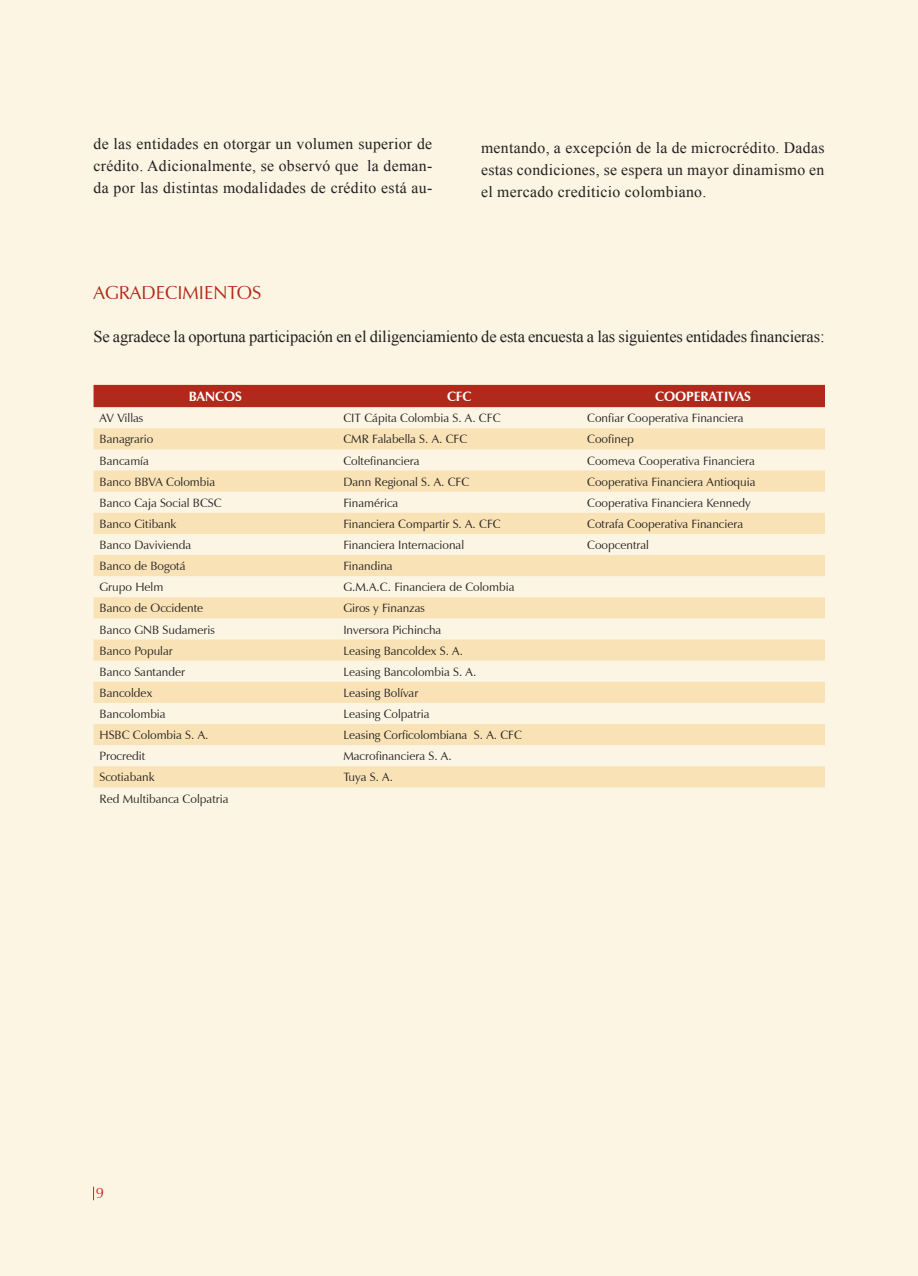
<style>
.page{position:relative;width:918px;height:1276px;background:#fff}
.page>*{position:absolute;margin:0;border:0;box-sizing:border-box;transform-origin:0 0}
.título_A{font:18.75px "Zapf Humanist 601 BT";color:#b1291a}
.corrido1{font:16.5px "Times New Roman";letter-spacing:-.01em;color:#231f20}
.corrido1-2{font:15.75px/21.6px "Times New Roman";letter-spacing:.02em;color:#231f20;text-align:justify}
.t1{font:15px "Zapf Humanist 601 BT";color:#d1232a}
.titulo_cuadro{font:700 13.5px "Zapf Humanist 601 BT";color:#fff}
.cuadro{font:12px "Zapf Humanist 601 BT";color:#231f20}
</style>
<div class="page">
<div style="left:0;top:0;width:917px;height:1276px;background:#fcf5e4"></div>
<svg style="left:93px;top:1186px;width:1px;height:14px"></svg>
<div style="left:94px;top:385px;width:731px;height:22px;background:#b1291a"></div>
<svg style="left:94px;top:428px;width:731px;height:359px;fill:#f9e3b6"></svg>
<p class="corrido1-2" style="left:94px;top:133px;width:340px">de las entidades en otorgar un volumen superior de crédito. Adicionalmente, se observó que la deman&shy;da por las distintas modalidades de crédito está au-</p>
<p class="corrido1-2" style="left:481px;top:137px;width:345px">mentando, a excepción de la de microcrédito. Dadas estas condiciones, se espera un mayor dinamismo en el mercado crediticio colombiano.</p>
<p class="título_A" style="left:94px;top:281px;width:169px">AGRADECIMIENTOS</p>
<p class="corrido1" style="left:94px;top:326px;width:733px">Se agradece la oportuna participación en el diligenciamiento de esta encuesta a las siguientes entidades financieras:</p>
<p class="titulo_cuadro" style="left:189px;top:388px;width:55px">BANCOS</p>
<p class="titulo_cuadro" style="left:447px;top:388px;width:26px">CFC</p>
<p class="titulo_cuadro" style="left:655px;top:388px;width:97px">COOPERATIVAS</p>
<p class="cuadro" style="left:100px;top:411px;width:45px">AV Villas</p>
<p class="cuadro" style="left:343px;top:411px;width:159px">CIT Cápita Colombia S. A. CFC</p>
<p class="cuadro" style="left:587px;top:411px;width:158px">Confiar Cooperativa Financiera</p>
<p class="cuadro" style="left:100px;top:432px;width:55px">Banagrario</p>
<p class="cuadro" style="left:343px;top:432px;width:126px">CMR Falabella S. A. CFC</p>
<p class="cuadro" style="left:587px;top:432px;width:48px">Coofinep</p>
<p class="cuadro" style="left:100px;top:453px;width:51px">Bancamía</p>
<p class="cuadro" style="left:343px;top:453px;width:78px">Coltefinanciera</p>
<p class="cuadro" style="left:587px;top:453px;width:169px">Coomeva Cooperativa Financiera</p>
<p class="cuadro" style="left:100px;top:474px;width:117px">Banco BBVA Colombia</p>
<p class="cuadro" style="left:343px;top:474px;width:128px">Dann Regional S. A. CFC</p>
<p class="cuadro" style="left:587px;top:474px;width:170px">Cooperativa Financiera Antioquia</p>
<p class="cuadro" style="left:100px;top:495px;width:124px">Banco Caja Social BCSC</p>
<p class="cuadro" style="left:343px;top:495px;width:57px">Finamérica</p>
<p class="cuadro" style="left:587px;top:495px;width:165px">Cooperativa Financiera Kennedy</p>
<p class="cuadro" style="left:100px;top:516px;width:78px">Banco Citibank</p>
<p class="cuadro" style="left:343px;top:516px;width:159px">Financiera Compartir S. A. CFC</p>
<p class="cuadro" style="left:587px;top:516px;width:158px">Cotrafa Cooperativa Financiera</p>
<p class="cuadro" style="left:100px;top:537px;width:93px">Banco Davivienda</p>
<p class="cuadro" style="left:343px;top:537px;width:122px">Financiera Internacional</p>
<p class="cuadro" style="left:587px;top:537px;width:63px">Coopcentral</p>
<p class="cuadro" style="left:100px;top:558px;width:87px">Banco de Bogotá</p>
<p class="cuadro" style="left:343px;top:558px;width:51px">Finandina</p>
<p class="cuadro" style="left:100px;top:580px;width:65px">Grupo Helm</p>
<p class="cuadro" style="left:343px;top:580px;width:173px">G.M.A.C. Financiera de Colombia</p>
<p class="cuadro" style="left:100px;top:601px;width:105px">Banco de Occidente</p>
<p class="cuadro" style="left:343px;top:601px;width:83px">Giros y Finanzas</p>
<p class="cuadro" style="left:100px;top:622px;width:117px">Banco GNB Sudameris</p>
<p class="cuadro" style="left:343px;top:622px;width:100px">Inversora Pichincha</p>
<p class="cuadro" style="left:100px;top:643px;width:75px">Banco Popular</p>
<p class="cuadro" style="left:343px;top:643px;width:121px">Leasing Bancoldex S. A.</p>
<p class="cuadro" style="left:100px;top:664px;width:87px">Banco Santander</p>
<p class="cuadro" style="left:343px;top:664px;width:134px">Leasing Bancolombia S. A.</p>
<p class="cuadro" style="left:100px;top:685px;width:54px">Bancoldex</p>
<p class="cuadro" style="left:343px;top:685px;width:76px">Leasing Bolívar</p>
<p class="cuadro" style="left:100px;top:706px;width:68px">Bancolombia</p>
<p class="cuadro" style="left:343px;top:706px;width:88px">Leasing Colpatria</p>
<p class="cuadro" style="left:100px;top:727px;width:110px">HSBC Colombia S. A.</p>
<p class="cuadro" style="left:343px;top:727px;width:180px">Leasing Corficolombiana S. A. CFC</p>
<p class="cuadro" style="left:100px;top:748px;width:47px">Procredit</p>
<p class="cuadro" style="left:343px;top:748px;width:110px">Macrofinanciera S. A.</p>
<p class="cuadro" style="left:100px;top:770px;width:56px">Scotiabank</p>
<p class="cuadro" style="left:343px;top:770px;width:51px">Tuya S. A.</p>
<p class="cuadro" style="left:100px;top:791px;width:130px">Red Multibanca Colpatria</p>
<p class="t1" style="left:96px;top:1184px;width:10px">9</p>
</div>
